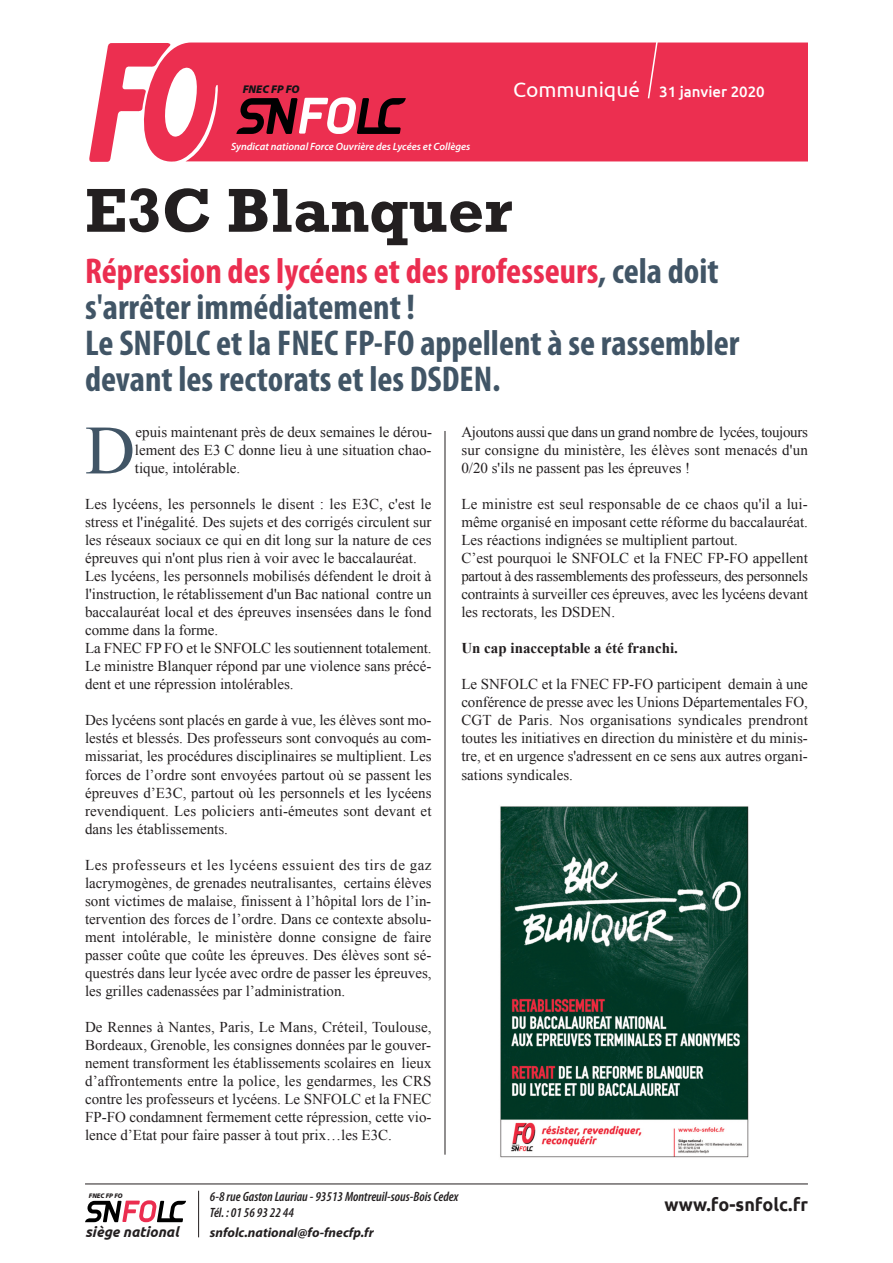
<style>
.page{position:relative;width:893px;height:1263px;background:#fff}
.page>*{position:absolute;margin:0;border:0;box-sizing:border-box;transform-origin:0 0}
.t1{font:69.3px "Times New Roman";color:#415566}
.t2{font:700 63px "Rockwell";color:#231f20}
.t3{font:700 condensed 36px/36px "Myriad Pro";color:#415566}
.t4{font:700 18px "Ubuntu";color:#231f20}
.t5{font:15px/18px "Times New Roman";color:#231f20;text-align:justify}
.t6{font:700 15px "Times New Roman";color:#231f20}
.t7{font:500 15px "Ubuntu";color:#fff}
.t8{font:italic 700 14.4px "Ubuntu";color:#231f20}
.t9{font:italic 600 condensed 13.5px/16.2px "Myriad Pro";color:#231f20}
.t10{font:italic 700 13.5px "Myriad Pro";color:#231f20}
.t11{font:italic 900 11.25px "Myriad Pro";color:#111416}
.t12{font:italic 600 10.5px "Myriad Pro";color:#fff}
.t13{font:italic 900 6.75px "Myriad Pro";color:#231f20}
.s1{font-weight:400;font-size:21px}
.s2{color:#eb2e50}
</style>
<div class="page">
<hr style="left:445px;top:431px;width:1px;height:724px;background:#231f20">
<div style="left:172px;top:43px;width:636px;height:119px;background:#ec2f50"></div>
<svg style="left:89px;top:43px;width:83px;height:119px"></svg>
<svg style="left:236px;top:97px;width:170px;height:37px;background:#a64153"></svg>
<svg style="left:85px;top:1200px;width:101px;height:22px"></svg>
<hr style="left:85px;top:1183px;width:723px;height:1px;background:#231f20">
<hr style="left:198px;top:1191px;width:1px;height:46px;background:#231f20">
<svg style="left:647px;top:42px;width:13px;height:58px"></svg>
<img style="left:500px;top:806px;width:249px;height:352px">
<p class="t11" style="left:243px;top:85px;width:58px">FNEC FP FO</p>
<p class="t12" style="left:231px;top:142px;width:241px">Syndicat national Force Ouvrière des Lycées et Collèges</p>
<p class="t7" style="left:513px;top:83px;width:253px"><span class="s1">Communiqué</span> 31 janvier 2020</p>
<h2 class="t2" style="left:85px;top:172px;width:429px">E3C Blanquer</h2>
<h3 class="t3" style="left:85px;top:256px;width:656px"><span class="s2">Répression des lycéens et des professeurs</span>, cela doit s'arrêter immédiatement !<br>Le SNFOLC et la FNEC FP-FO appellent à se rassembler devant les rectorats et les DSDEN.</h3>
<h1 class="t1" style="left:85px;top:412px;width:52px">D</h1>
<p class="t5" style="left:135px;top:423px;width:299px">epuis maintenant près de deux semaines le dérou&shy;lement des E3 C donne lieu à une situation chao&shy;tique, intolérable.</p>
<p class="t5" style="left:85px;top:495px;width:348px;text-align:left">Les lycéens, les personnels le disent : les E3C, c'est le stress et l'inégalité. Des sujets et des corrigés circulent sur les réseaux sociaux ce qui en dit long sur la nature de ces épreuves qui n'ont plus rien à voir avec le baccalauréat.<br>Les lycéens, les personnels mobilisés défendent le droit à l'instruction, le rétablissement d'un Bac national contre un baccalauréat local et des épreuves insensées dans le fond comme dans la forme.<br>La FNEC FP FO et le SNFOLC les soutiennent totalement.<br>Le ministre Blanquer répond par une violence sans précé&shy;dent et une répression intolérables.</p>
<p class="t5" style="left:85px;top:711px;width:348px">Des lycéens sont placés en garde à vue, les élèves sont mo&shy;lestés et blessés. Des professeurs sont convoqués au com&shy;missariat, les procédures disciplinaires se multiplient. Les forces de l’ordre sont envoyées partout où se passent les épreuves d’E3C, partout où les personnels et les lycéens revendiquent. Les policiers anti-émeutes sont devant et dans les établissements.</p>
<p class="t5" style="left:85px;top:855px;width:348px">Les professeurs et les lycéens essuient des tirs de gaz lacrymogènes, de grenades neutralisantes, certains élèves sont victimes de malaise, finissent à l’hôpital lors de l’in&shy;tervention des forces de l’ordre. Dans ce contexte absolu&shy;ment intolérable, le ministère donne consigne de faire passer coûte que coûte les épreuves. Des élèves sont sé&shy;questrés dans leur lycée avec ordre de passer les épreuves, les grilles cadenassées par l’administration.</p>
<p class="t5" style="left:85px;top:1017px;width:348px">De Rennes à Nantes, Paris, Le Mans, Créteil, Toulouse, Bordeaux, Grenoble, les consignes données par le gouver&shy;nement transforment les établissements scolaires en lieux d’affrontements entre la police, les gendarmes, les CRS contre les professeurs et lycéens. Le SNFOLC et la FNEC FP-FO condamnent fermement cette répression, cette vio&shy;lence d’Etat pour faire passer à tout prix…les E3C.</p>
<p class="t5" style="left:461px;top:423px;width:348px">Ajoutons aussi que dans un grand nombre de lycées, toujours sur consigne du ministère, les élèves sont menacés d'un 0/20 s'ils ne passent pas les épreuves !</p>
<p class="t5" style="left:461px;top:495px;width:348px;text-align:left">Le ministre est seul responsable de ce chaos qu'il a lui&shy;même organisé en imposant cette réforme du baccalauréat.<br>Les réactions indignées se multiplient partout.<br>C’est pourquoi le SNFOLC et la FNEC FP-FO appellent partout à des rassemblements des professeurs, des personnels contraints à surveiller ces épreuves, avec les lycéens devant les rectorats, les DSDEN.</p>
<p class="t6" style="left:461px;top:640px;width:218px">Un cap inacceptable a été franchi.</p>
<p class="t5" style="left:461px;top:675px;width:348px">Le SNFOLC et la FNEC FP-FO participent demain à une conférence de presse avec les Unions Départementales FO, CGT de Paris. Nos organisations syndicales prendront toutes les initiatives en direction du ministère et du minis&shy;tre, et en urgence s'adressent en ce sens aux autres organi&shy;sations syndicales.</p>
<p class="t13" style="left:89px;top:1193px;width:35px">FNEC FP FO</p>
<p class="t8" style="left:85px;top:1223px;width:95px">siège national</p>
<p class="t9" style="left:210px;top:1189px;width:250px">6-8 rue Gaston Lauriau - 93513Montreuil-sous-BoisCedex<br>Tél. : 01 56 93 22 44</p>
<p class="t10" style="left:210px;top:1227px;width:165px">snfolc.national@fo-fnecfp.fr</p>
<p class="t4" style="left:664px;top:1194px;width:145px">www.fo-snfolc.fr</p>
</div>
